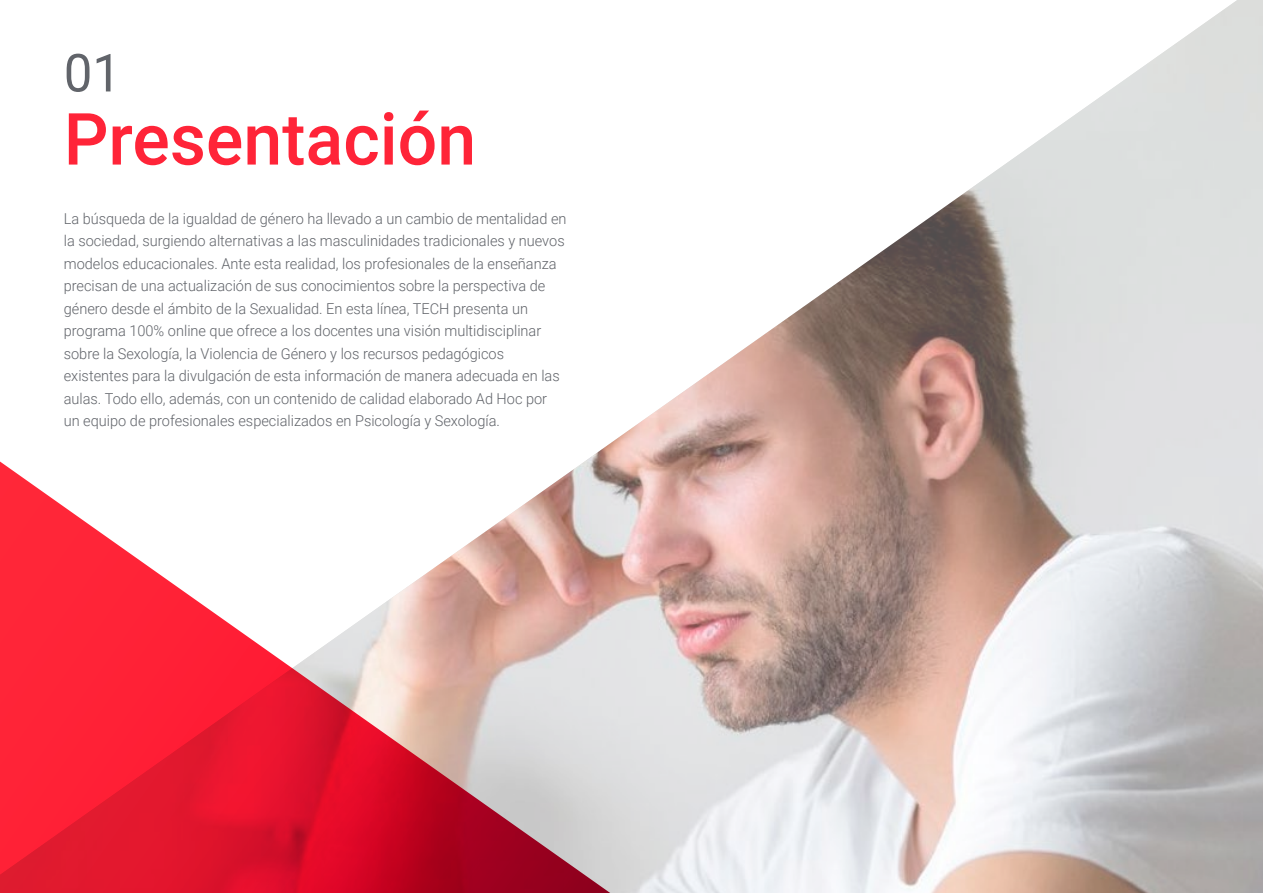
<style>
.page{position:relative;width:1263px;height:893px;background:#fff}
.page>*{position:absolute;margin:0;border:0;box-sizing:border-box;transform-origin:0 0}
.t1{font:500 72px "Roboto";color:#ff2438}
.t2{font:52.5px "Roboto";color:#61646a}
.t3{font:300 15px/22.5px "Roboto";color:#61646a}
</style>
<div class="page">
<img style="left:606px;top:0;width:657px;height:893px">
<svg style="left:0;top:446px;width:640px;height:447px"></svg>
<h2 class="t2" style="left:64px;top:36px;width:59px">01</h2>
<h1 class="t1" style="left:64px;top:89px;width:414px">Presentación</h1>
<p class="t3" style="left:64px;top:207px;width:504px">La búsqueda de la igualdad de género ha llevado a un cambio de mentalidad en la sociedad, surgiendo alternativas a las masculinidades tradicionales y nuevos modelos educacionales. Ante esta realidad, los profesionales de la enseñanza precisan de una actualización de sus conocimientos sobre la perspectiva de género desde el ámbito de la Sexualidad. En esta línea, TECH presenta un programa 100% online que ofrece a los docentes una visión multidisciplinar sobre la Sexología, la Violencia de Género y los recursos pedagógicos existentes para la divulgación de esta información de manera adecuada en las aulas. Todo ello, además, con un contenido de calidad elaborado Ad Hoc por un equipo de profesionales especializados en Psicología y Sexología.</p>
</div>
